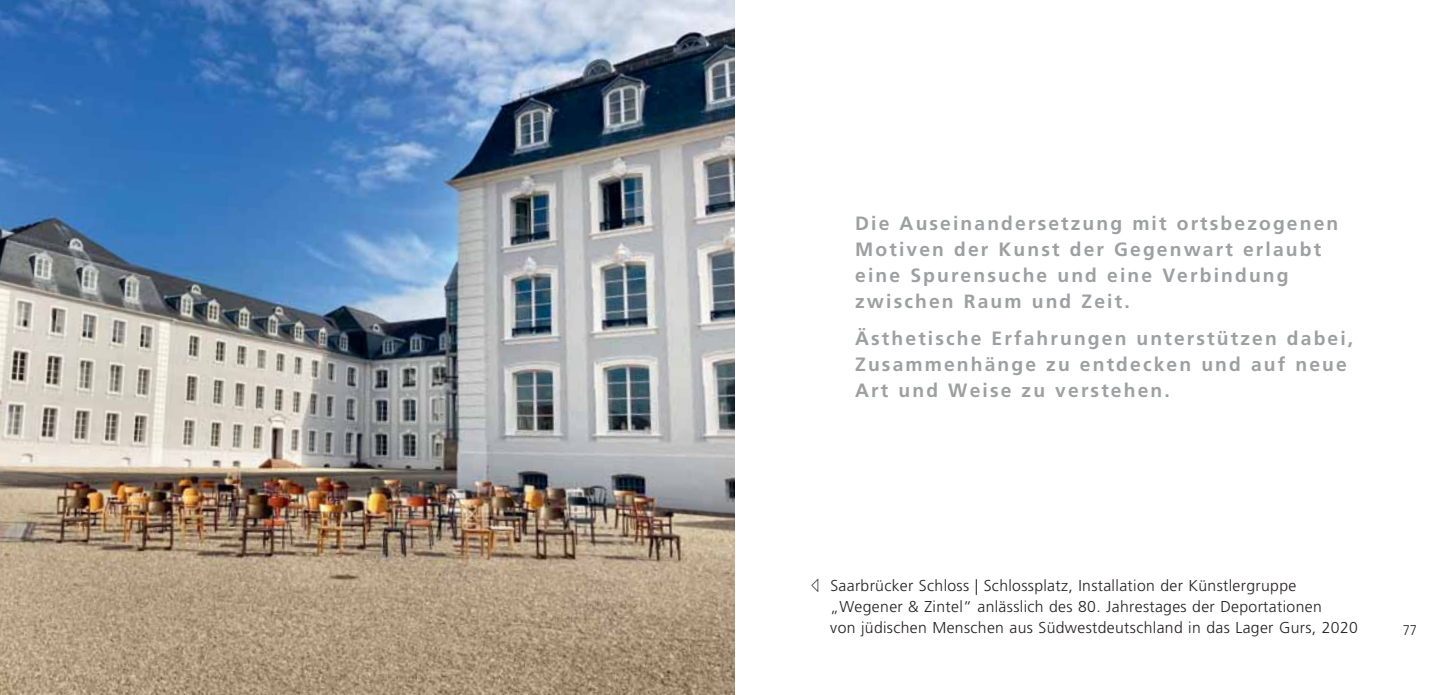
<style>
.page{position:relative;width:1439px;height:695px;background:#fff}
.page>*{position:absolute;margin:0;border:0;box-sizing:border-box;transform-origin:0 0}
.t1{font:700 19.25px/26.2px "Frutiger LT Std";letter-spacing:.11em;color:#9d9fa1}
.t2{font:300 15.75px/21px "Frutiger LT Std";letter-spacing:.02em;color:#231f20}
.t3{font:300 14px "Frutiger LT Std";color:#231f20;scale:.92 1}
.s1{font-family:"European Pi Three";font-weight:400}
</style>
<div class="page">
<img style="left:0;top:0;width:734px;height:694px">
<p class="t1" style="left:855px;top:211px;width:484px">Die Auseinandersetzung mit ortsbezogenen Motiven der Kunst der Gegenwart erlaubt eine Spurensuche und eine Verbindung zwischen Raum und Zeit.</p>
<p class="t1" style="left:855px;top:326px;width:499px">Ästhetische Erfahrungen unterstützen dabei,<br>Zusammenhänge zu entdecken und auf neue<br>Art und Weise zu verstehen.</p>
<p class="t2" style="left:830px;top:576px;width:529px;text-indent:-19px"><span class="s1">Ä</span> Saarbrücker Schloss | Schlossplatz, Installation der Künstlergruppe „Wegener &amp; Zintel“ anlässlich des 80. Jahrestages der Deportationen<br>von jüdischen Menschen aus Südwestdeutschland in das Lager Gurs, 2020</p>
<p class="t3" style="left:1402px;top:624px;width:17px">77</p>
</div>
